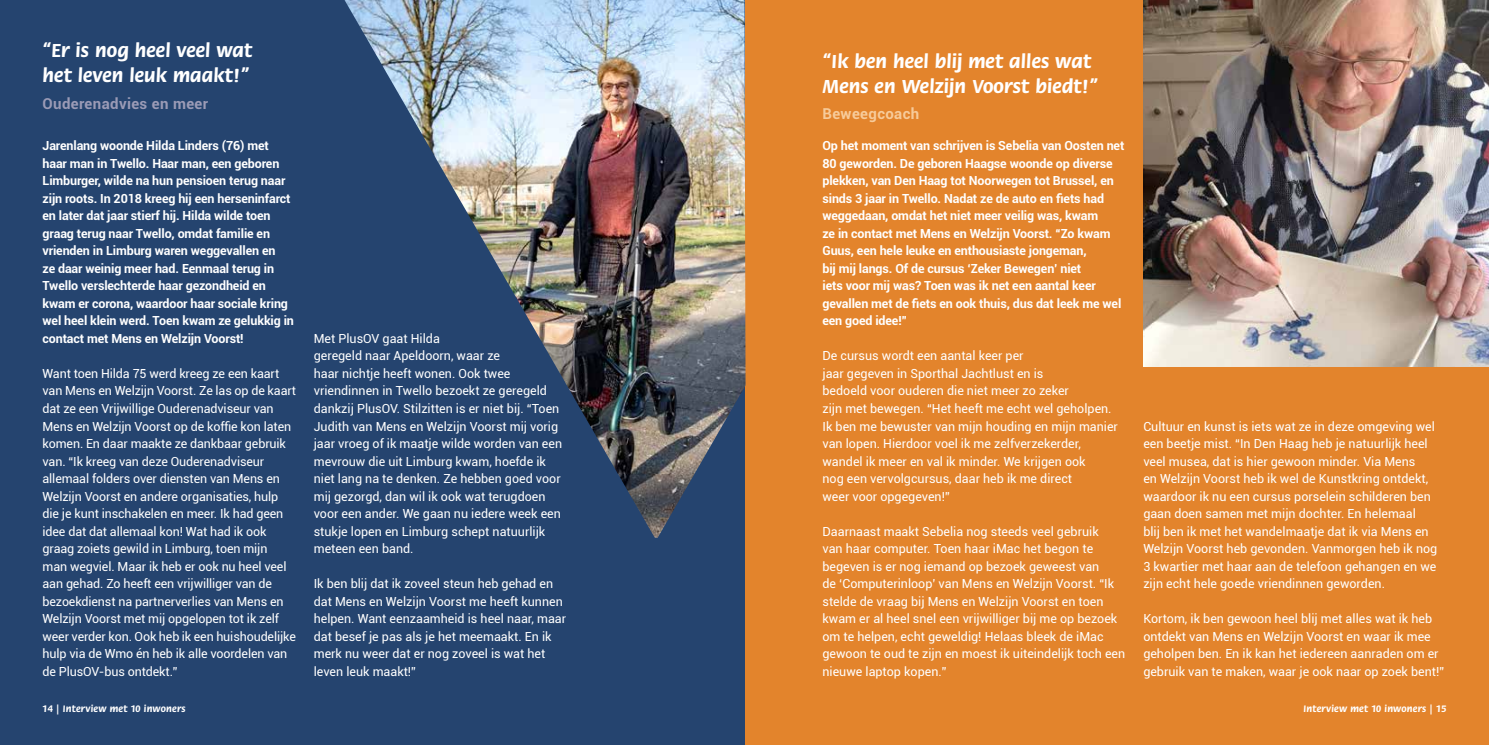
<style>
.page{position:relative;width:1489px;height:745px;background:#fff}
.page>*{position:absolute;margin:0;border:0;box-sizing:border-box;transform-origin:0 0}
.t1{font:700 20px/25px "Flora Std";letter-spacing:.01em;color:#fff}
.t2{font:700 15px "Roboto";letter-spacing:.025em;color:#9b9bb6}
.t3{font:700 15px "Roboto";letter-spacing:.025em;color:#f7cb9a}
.t4{font:12.5px/17.5px "Roboto";color:#fff}
.t5{font:700 12.5px/17.5px "Roboto";letter-spacing:-.01em;color:#fff}
.t6{font:700 10px "Flora Std";letter-spacing:.025em;color:#fff}
</style>
<div class="page">
<div style="left:744px;top:0;width:744px;height:744px;background:#e3842c"></div>
<div style="left:0;top:0;width:744px;height:744px;background:#25446f"></div>
<img style="left:344px;top:0;width:401px;height:537px">
<img style="left:1143px;top:0;width:345px;height:366px">
<h1 class="t1" style="left:43px;top:39px;width:211px">“Er is nog heel veel wat het leven leuk maakt!”</h1>
<p class="t2" style="left:43px;top:93px;width:167px">Ouderenadvies en meer</p>
<p class="t5" style="left:43px;top:136px;width:253px">Jarenlang woonde Hilda Linders (76) met haar man in Twello. Haar man, een geboren Limburger, wilde na hun pensioen terug naar zijn roots. In 2018 kreeg hij een herseninfarct en later dat jaar stierf hij. Hilda wilde toen graag terug naar Twello, omdat familie en vrienden in Limburg waren weggevallen en<br>ze daar weinig meer had. Eenmaal terug in Twello verslechterde haar gezondheid en kwam er corona, waardoor haar sociale kring wel heel klein werd. Toen kwam ze gelukkig in contact met Mens en Welzijn Voorst!</p>
<p class="t4" style="left:43px;top:364px;width:255px">Want toen Hilda 75 werd kreeg ze een kaart van Mens en Welzijn Voorst. Ze las op de kaart dat ze een Vrijwillige Ouderenadviseur van Mens en Welzijn Voorst op de koffie kon laten komen. En daar maakte ze dankbaar gebruik van. “Ik kreeg van deze Ouderenadviseur allemaal folders over diensten van Mens en Welzijn Voorst en andere organisaties, hulp die je kunt inschakelen en meer. Ik had geen idee dat dat allemaal kon! Wat had ik ook graag zoiets gewild in Limburg, toen mijn<br>man wegviel. Maar ik heb er ook nu heel veel aan gehad. Zo heeft een vrijwilliger van de bezoekdienst na partnerverlies van Mens en Welzijn Voorst met mij opgelopen tot ik zelf weer verder kon. Ook heb ik een huishoudelijke hulp via de Wmo én heb ik alle voordelen van de PlusOV-bus ontdekt.”</p>
<p class="t6" style="left:43px;top:702px;width:145px">14 | Interview met 10 inwoners</p>
<p class="t4" style="left:314px;top:329px;width:250px">Met PlusOV gaat Hilda<br>geregeld naar Apeldoorn, waar ze<br>haar nichtje heeft wonen. Ook twee vriendinnen in Twello bezoekt ze geregeld dankzij PlusOV. Stilzitten is er niet bij. “Toen Judith van Mens en Welzijn Voorst mij vorig jaar vroeg of ik maatje wilde worden van een mevrouw die uit Limburg kwam, hoefde ik niet lang na te denken. Ze hebben goed voor mij gezorgd, dan wil ik ook wat terugdoen voor een ander. We gaan nu iedere week een stukje lopen en Limburg schept natuurlijk meteen een band.</p>
<p class="t4" style="left:314px;top:574px;width:254px">Ik ben blij dat ik zoveel steun heb gehad en dat Mens en Welzijn Voorst me heeft kunnen helpen. Want eenzaamheid is heel naar, maar dat besef je pas als je het meemaakt. En ik merk nu weer dat er nog zoveel is wat het leven leuk maakt!”</p>
<h1 class="t1" style="left:822px;top:49px;width:277px">“Ik ben heel blij met alles wat<br>Mens en Welzijn Voorst biedt!”</h1>
<p class="t3" style="left:822px;top:103px;width:98px">Beweegcoach</p>
<p class="t5" style="left:822px;top:136px;width:303px">Op het moment van schrijven is Sebelia van Oosten net 80 geworden. De geboren Haagse woonde op diverse plekken, van Den Haag tot Noorwegen tot Brussel, en sinds 3 jaar in Twello. Nadat ze de auto en fiets had weggedaan, omdat het niet meer veilig was, kwam<br>ze in contact met Mens en Welzijn Voorst. “Zo kwam Guus, een hele leuke en enthousiaste jongeman,<br>bij mij langs. Of de cursus ‘Zeker Bewegen’ niet<br>iets voor mij was? Toen was ik net een aantal keer gevallen met de fiets en ook thuis, dus dat leek me wel een goed idee!”</p>
<p class="t4" style="left:822px;top:346px;width:297px">De cursus wordt een aantal keer per<br>jaar gegeven in Sporthal Jachtlust en is<br>bedoeld voor ouderen die niet meer zo zeker<br>zijn met bewegen. “Het heeft me echt wel geholpen.<br>Ik ben me bewuster van mijn houding en mijn manier van lopen. Hierdoor voel ik me zelfverzekerder, wandel ik meer en val ik minder. We krijgen ook<br>nog een vervolgcursus, daar heb ik me direct<br>weer voor opgegeven!”</p>
<p class="t4" style="left:822px;top:521px;width:304px">Daarnaast maakt Sebelia nog steeds veel gebruik<br>van haar computer. Toen haar iMac het begon te begeven is er nog iemand op bezoek geweest van<br>de ‘Computerinloop’ van Mens en Welzijn Voorst. “Ik stelde de vraag bij Mens en Welzijn Voorst en toen kwam er al heel snel een vrijwilliger bij me op bezoek om te helpen, echt geweldig! Helaas bleek de iMac gewoon te oud te zijn en moest ik uiteindelijk toch een nieuwe laptop kopen.”</p>
<p class="t4" style="left:1143px;top:416px;width:295px">Cultuur en kunst is iets wat ze in deze omgeving wel een beetje mist. “In Den Haag heb je natuurlijk heel veel musea, dat is hier gewoon minder. Via Mens<br>en Welzijn Voorst heb ik wel de Kunstkring ontdekt, waardoor ik nu een cursus porselein schilderen ben gaan doen samen met mijn dochter. En helemaal<br>blij ben ik met het wandelmaatje dat ik via Mens en Welzijn Voorst heb gevonden. Vanmorgen heb ik nog 3 kwartier met haar aan de telefoon gehangen en we zijn echt hele goede vriendinnen geworden.</p>
<p class="t4" style="left:1143px;top:609px;width:302px">Kortom, ik ben gewoon heel blij met alles wat ik heb ontdekt van Mens en Welzijn Voorst en waar ik mee geholpen ben. En ik kan het iedereen aanraden om er gebruik van te maken, waar je ook naar op zoek bent!”</p>
<p class="t6" style="left:1303px;top:702px;width:145px">Interview met 10 inwoners | 15</p>
</div>
